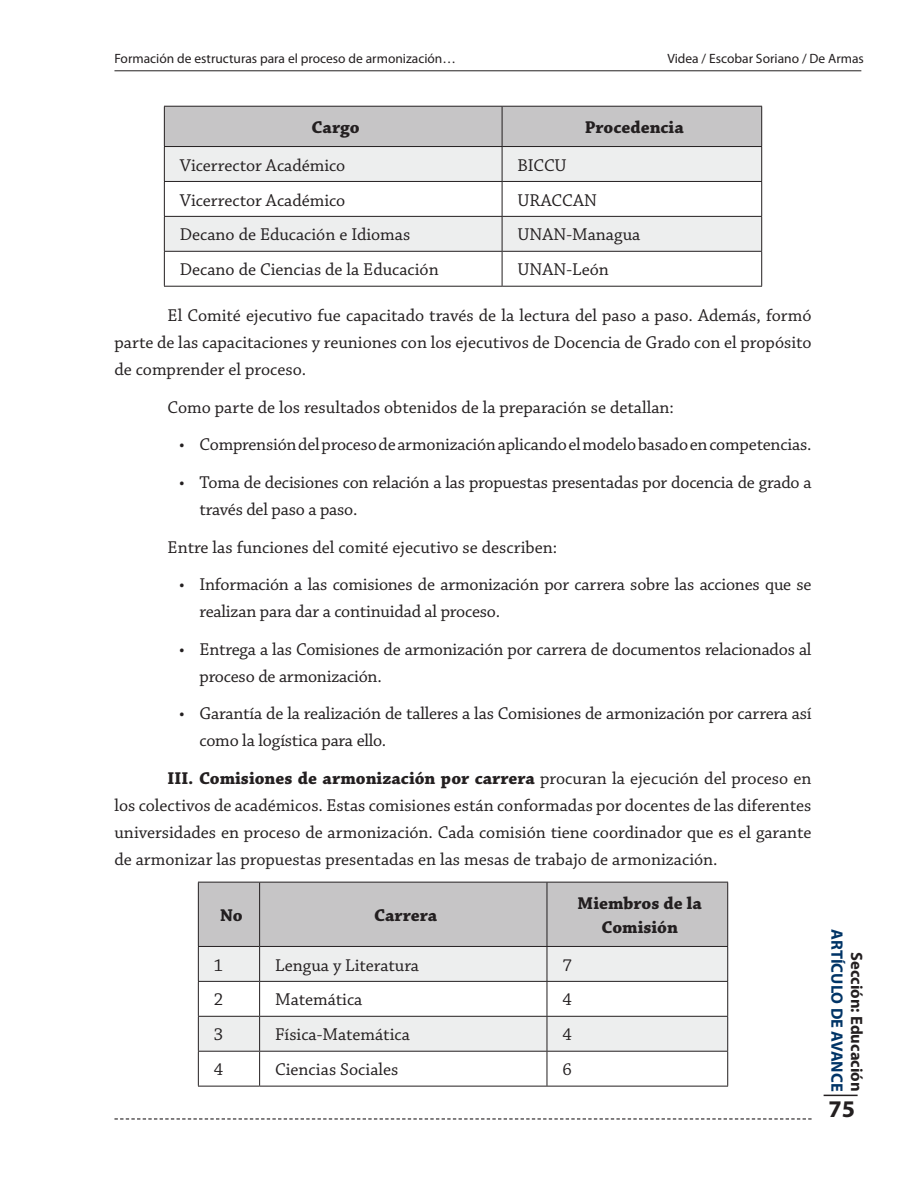
<style>
.page{position:relative;width:918px;height:1188px;background:#fff}
.page>*{position:absolute;margin:0;border:0;box-sizing:border-box;transform-origin:0 0}
.t1{font:700 24px "Myriad Pro";color:#231f20}
.TablasTexto{font:18px/27px "Chaparral Pro";letter-spacing:-.01em;color:#231f20}
.TablasTitulos{font:700 18px "Chaparral Pro";color:#231f20}
.t2{font:700 16.5px "Myriad Pro";color:#231f20}
.t3{font:700 16.5px "Myriad Pro";color:#003466}
.t4{font:13.5px "Myriad Pro";color:#231f20}
.s1{font-weight:700}
</style>
<div class="page">
<div style="left:165px;top:107px;width:596px;height:39px;background:#c6c5c6"></div>
<svg style="left:165px;top:147px;width:596px;height:104px;fill:#edeeee"></svg>
<hr style="left:164px;top:147px;width:1px;height:34px;background:#231f20">
<hr style="left:502px;top:147px;width:1px;height:34px;background:#231f20">
<hr style="left:761px;top:147px;width:1px;height:34px;background:#231f20">
<hr style="left:164px;top:181px;width:338px;height:1px;background:#231f20">
<hr style="left:164px;top:182px;width:1px;height:34px;background:#231f20">
<hr style="left:502px;top:181px;width:260px;height:1px;background:#231f20">
<hr style="left:502px;top:182px;width:1px;height:34px;background:#231f20">
<hr style="left:761px;top:182px;width:1px;height:34px;background:#231f20">
<hr style="left:164px;top:216px;width:338px;height:1px;background:#231f20">
<hr style="left:164px;top:217px;width:1px;height:34px;background:#231f20">
<hr style="left:502px;top:216px;width:260px;height:1px;background:#231f20">
<hr style="left:502px;top:217px;width:1px;height:34px;background:#231f20">
<hr style="left:761px;top:217px;width:1px;height:34px;background:#231f20">
<hr style="left:164px;top:251px;width:338px;height:1px;background:#231f20">
<hr style="left:164px;top:252px;width:1px;height:34px;background:#231f20">
<hr style="left:164px;top:286px;width:338px;height:1px;background:#231f20">
<hr style="left:502px;top:251px;width:260px;height:1px;background:#231f20">
<hr style="left:502px;top:252px;width:1px;height:34px;background:#231f20">
<hr style="left:761px;top:252px;width:1px;height:34px;background:#231f20">
<hr style="left:502px;top:286px;width:260px;height:1px;background:#231f20">
<hr style="left:164px;top:106px;width:338px;height:1px;background:#231f20">
<hr style="left:164px;top:107px;width:1px;height:39px;background:#231f20">
<hr style="left:164px;top:146px;width:338px;height:1px;background:#231f20">
<hr style="left:502px;top:106px;width:260px;height:1px;background:#231f20">
<hr style="left:502px;top:107px;width:1px;height:39px;background:#231f20">
<hr style="left:761px;top:107px;width:1px;height:39px;background:#231f20">
<hr style="left:502px;top:146px;width:260px;height:1px;background:#231f20">
<div style="left:199px;top:883px;width:528px;height:63px;background:#c6c5c6"></div>
<svg style="left:199px;top:947px;width:528px;height:104px;fill:#edeeee"></svg>
<hr style="left:198px;top:947px;width:1px;height:34px;background:#231f20">
<hr style="left:259px;top:947px;width:1px;height:34px;background:#231f20">
<hr style="left:547px;top:947px;width:1px;height:34px;background:#231f20">
<hr style="left:727px;top:947px;width:1px;height:34px;background:#231f20">
<hr style="left:198px;top:981px;width:62px;height:1px;background:#231f20">
<hr style="left:198px;top:982px;width:1px;height:34px;background:#231f20">
<hr style="left:260px;top:981px;width:287px;height:1px;background:#231f20">
<hr style="left:259px;top:982px;width:1px;height:34px;background:#231f20">
<hr style="left:547px;top:981px;width:181px;height:1px;background:#231f20">
<hr style="left:547px;top:982px;width:1px;height:34px;background:#231f20">
<hr style="left:727px;top:982px;width:1px;height:34px;background:#231f20">
<hr style="left:198px;top:1016px;width:62px;height:1px;background:#231f20">
<hr style="left:198px;top:1017px;width:1px;height:34px;background:#231f20">
<hr style="left:260px;top:1016px;width:287px;height:1px;background:#231f20">
<hr style="left:259px;top:1017px;width:1px;height:34px;background:#231f20">
<hr style="left:547px;top:1016px;width:181px;height:1px;background:#231f20">
<hr style="left:547px;top:1017px;width:1px;height:34px;background:#231f20">
<hr style="left:727px;top:1017px;width:1px;height:34px;background:#231f20">
<hr style="left:198px;top:1051px;width:62px;height:1px;background:#231f20">
<hr style="left:198px;top:1052px;width:1px;height:34px;background:#231f20">
<hr style="left:260px;top:1051px;width:287px;height:1px;background:#231f20">
<hr style="left:259px;top:1052px;width:1px;height:34px;background:#231f20">
<hr style="left:547px;top:1051px;width:181px;height:1px;background:#231f20">
<hr style="left:547px;top:1052px;width:1px;height:34px;background:#231f20">
<hr style="left:727px;top:1052px;width:1px;height:34px;background:#231f20">
<hr style="left:198px;top:1086px;width:62px;height:1px;background:#231f20">
<hr style="left:260px;top:1086px;width:287px;height:1px;background:#231f20">
<hr style="left:547px;top:1086px;width:181px;height:1px;background:#231f20">
<hr style="left:198px;top:882px;width:62px;height:1px;background:#231f20">
<hr style="left:198px;top:883px;width:1px;height:63px;background:#231f20">
<hr style="left:198px;top:946px;width:62px;height:1px;background:#231f20">
<hr style="left:260px;top:882px;width:287px;height:1px;background:#231f20">
<hr style="left:259px;top:883px;width:1px;height:63px;background:#231f20">
<hr style="left:260px;top:946px;width:287px;height:1px;background:#231f20">
<hr style="left:547px;top:882px;width:181px;height:1px;background:#231f20">
<hr style="left:547px;top:883px;width:1px;height:63px;background:#231f20">
<hr style="left:727px;top:883px;width:1px;height:63px;background:#231f20">
<hr style="left:547px;top:946px;width:181px;height:1px;background:#231f20">
<hr style="left:114px;top:70px;width:747px;height:1px;background:#231f20">
<hr style="left:824px;top:1095px;width:34px;height:1px;background:#231f20">
<svg style="left:114px;top:1118px;width:698px;height:2px"></svg>
<p class="t4" style="left:114px;top:50px;width:343px">Formación de estructuras para el proceso de armonización…</p>
<p class="t4" style="left:667px;top:50px;width:198px">Videa / Escobar Soriano / De Armas</p>
<p class="TablasTitulos" style="left:312px;top:117px;width:49px">Cargo</p>
<p class="TablasTitulos" style="left:585px;top:117px;width:101px">Procedencia</p>
<p class="TablasTexto" style="left:180px;top:152px;width:167px">Vicerrector Académico</p>
<p class="TablasTexto" style="left:518px;top:152px;width:51px">BICCU</p>
<p class="TablasTexto" style="left:180px;top:187px;width:167px">Vicerrector Académico</p>
<p class="TablasTexto" style="left:518px;top:187px;width:81px">URACCAN</p>
<p class="TablasTexto" style="left:180px;top:222px;width:232px">Decano de Educación e Idiomas</p>
<p class="TablasTexto" style="left:518px;top:222px;width:124px">UNAN-Managua</p>
<p class="TablasTexto" style="left:180px;top:257px;width:260px">Decano de Ciencias de la Educación</p>
<p class="TablasTexto" style="left:518px;top:257px;width:93px">UNAN-León</p>
<p class="TablasTexto" style="left:114px;top:303px;width:699px;text-align:justify;text-indent:53px">El Comité ejecutivo fue capacitado través de la lectura del paso a paso. Además, formó parte de las capacitaciones y reuniones con los ejecutivos de Docencia de Grado con el propósito de comprender el proceso.</p>
<p class="TablasTexto" style="left:168px;top:394px;width:508px">Como parte de los resultados obtenidos de la preparación se detallan:</p>
<p class="TablasTexto" style="left:179px;top:432px;width:634px">• Comprensión del proceso de armonización aplicando el modelo basado en competencias.</p>
<p class="TablasTexto" style="left:200px;top:470px;width:614px;text-indent:-20px">• Toma de decisiones con relación a las propuestas presentadas por docencia de grado a través del paso a paso.</p>
<p class="TablasTexto" style="left:168px;top:534px;width:391px">Entre las funciones del comité ejecutivo se describen:</p>
<p class="TablasTexto" style="left:200px;top:572px;width:614px;text-indent:-20px">• Información a las comisiones de armonización por carrera sobre las acciones que se realizan para dar a continuidad al proceso.</p>
<p class="TablasTexto" style="left:200px;top:636px;width:614px;text-indent:-20px">• Entrega a las Comisiones de armonización por carrera de documentos relacionados al proceso de armonización.</p>
<p class="TablasTexto" style="left:200px;top:701px;width:614px;text-indent:-20px">• Garantía de la realización de talleres a las Comisiones de armonización por carrera así como la logística para ello.</p>
<p class="TablasTexto" style="left:114px;top:766px;width:699px;text-align:justify;text-indent:53px"><span class="s1">III. Comisiones de armonización por carrera</span> procuran la ejecución del proceso en los colectivos de académicos. Estas comisiones están conformadas por docentes de las diferentes universidades en proceso de armonización. Cada comisión tiene coordinador que es el garante de armonizar las propuestas presentadas en las mesas de trabajo de armonización.</p>
<p class="TablasTitulos" style="left:220px;top:905px;width:24px">No</p>
<p class="TablasTitulos" style="left:374px;top:905px;width:65px">Carrera</p>
<p class="TablasTitulos" style="left:578px;top:893px;width:126px">Miembros de la</p>
<p class="TablasTitulos" style="left:601px;top:917px;width:78px">Comisión</p>
<p class="TablasTexto" style="left:214px;top:952px;width:11px">1</p>
<p class="TablasTexto" style="left:275px;top:952px;width:146px">Lengua y Literatura</p>
<p class="TablasTexto" style="left:562px;top:952px;width:11px">7</p>
<p class="TablasTexto" style="left:214px;top:987px;width:11px">2</p>
<p class="TablasTexto" style="left:275px;top:987px;width:89px">Matemática</p>
<p class="TablasTexto" style="left:562px;top:987px;width:11px">4</p>
<p class="TablasTexto" style="left:214px;top:1022px;width:11px">3</p>
<p class="TablasTexto" style="left:275px;top:1022px;width:136px">Física-Matemática</p>
<p class="TablasTexto" style="left:562px;top:1022px;width:11px">4</p>
<p class="TablasTexto" style="left:214px;top:1057px;width:11px">4</p>
<p class="TablasTexto" style="left:275px;top:1057px;width:125px">Ciencias Sociales</p>
<p class="TablasTexto" style="left:562px;top:1057px;width:11px">6</p>
<p class="t3" style="left:848px;top:929px;width:164px;rotate:90deg">ARTÍCULO DE AVANCE</p>
<h1 class="t1" style="left:828px;top:1093px;width:28px">75</h1>
<p class="t2" style="left:868px;top:952px;width:141px;rotate:90deg">Sección: Educación</p>
</div>
